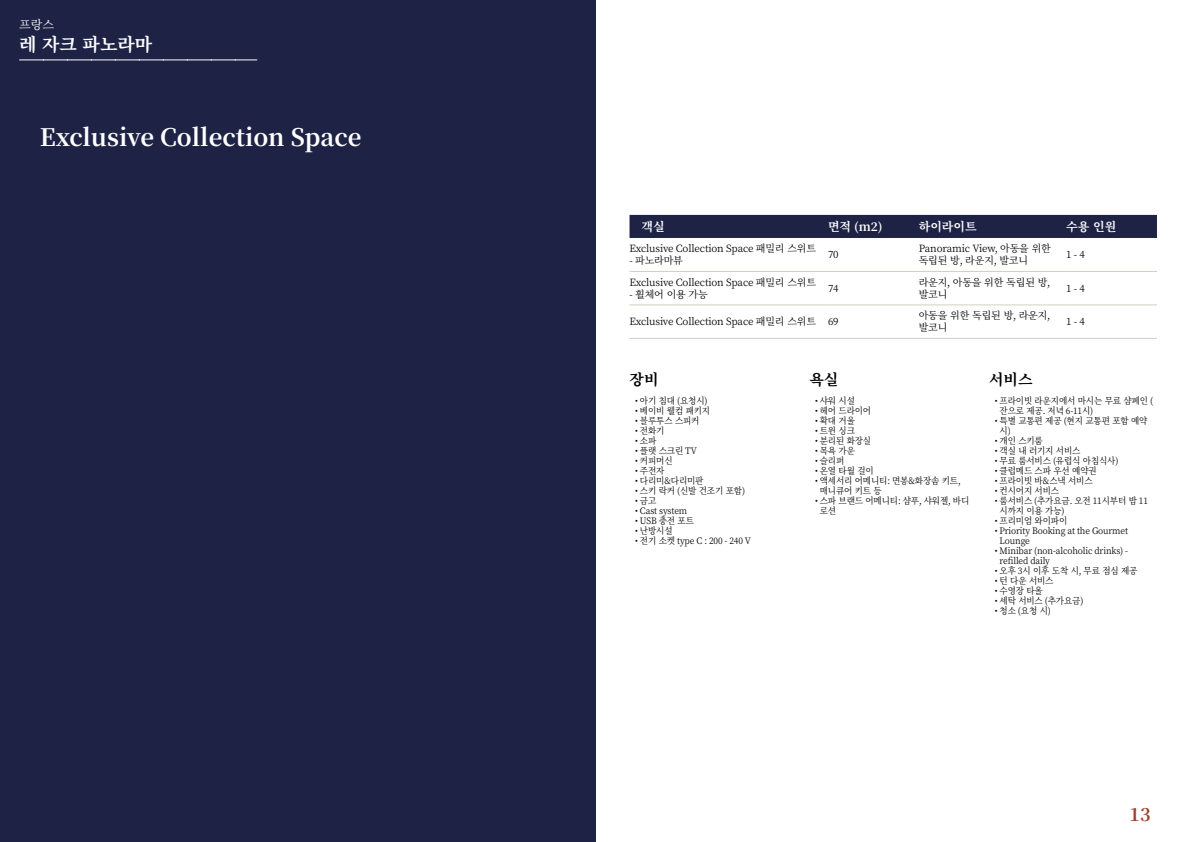
<style>
.page{position:relative;width:1191px;height:842px;background:#fff}
.page>*{position:absolute;margin:0;border:0;box-sizing:border-box;transform-origin:0 0}
.t1{font:700 24px "Noto Serif KR";color:#fff}
.t2{font:700 18px "Noto Serif KR";color:#fff}
.t3{font:700 18px "Noto Serif KR";color:#9d432c}
.t4{font:700 15px "Noto Serif KR";color:#000}
.t5{font:700 12px "Noto Serif KR";color:#fff}
.t6{font:12px "Noto Serif KR";color:#fff}
.t7{font:10px/12px "Noto Serif KR";letter-spacing:-.015em;color:#000}
.t8{font:9px/10px "Noto Serif KR";letter-spacing:-.015em;color:#000;scale:.95 1}
</style>
<div class="page">
<div style="left:0;top:0;width:595px;height:842px;background:#1e2346"></div>
<svg style="left:20px;top:60px;width:237px;height:1px"></svg>
<div style="left:629px;top:215px;width:528px;height:23px;background:#1e2346"></div>
<hr style="left:629px;top:271px;width:199px;height:1px;background:#d7cdc1">
<hr style="left:828px;top:271px;width:90px;height:1px;background:#d7cdc1">
<hr style="left:918px;top:271px;width:148px;height:1px;background:#d7cdc1">
<hr style="left:1066px;top:271px;width:91px;height:1px;background:#d7cdc1">
<hr style="left:629px;top:304px;width:199px;height:1px;background:#d7cdc1">
<hr style="left:828px;top:304px;width:90px;height:1px;background:#d7cdc1">
<hr style="left:918px;top:304px;width:148px;height:1px;background:#d7cdc1">
<hr style="left:1066px;top:304px;width:91px;height:1px;background:#d7cdc1">
<hr style="left:629px;top:338px;width:199px;height:1px;background:#d7cdc1">
<hr style="left:828px;top:338px;width:90px;height:1px;background:#d7cdc1">
<hr style="left:918px;top:338px;width:148px;height:1px;background:#d7cdc1">
<hr style="left:1066px;top:338px;width:91px;height:1px;background:#d7cdc1">
<h3 class="t6" style="left:19px;top:17px;width:36px">프랑스</h3>
<h2 class="t2" style="left:19px;top:34px;width:134px">레 자크 파노라마</h2>
<h1 class="t1" style="left:40px;top:124px;width:323px">Exclusive Collection Space</h1>
<h3 class="t5" style="left:641px;top:220px;width:25px">객실</h3>
<h3 class="t5" style="left:828px;top:220px;width:56px">면적 (m2)</h3>
<h3 class="t5" style="left:918px;top:220px;width:59px">하이라이트</h3>
<h3 class="t5" style="left:1066px;top:220px;width:52px">수용 인원</h3>
<p class="t7" style="left:629px;top:243px;width:188px">Exclusive Collection Space 패밀리 스위트</p>
<p class="t7" style="left:629px;top:255px;width:55px">- 파노라마뷰</p>
<p class="t7" style="left:828px;top:249px;width:12px">70</p>
<p class="t7" style="left:918px;top:243px;width:134px">Panoramic View, 아동을 위한 독립된 방, 라운지, 발코니</p>
<p class="t7" style="left:1066px;top:249px;width:20px">1 - 4</p>
<p class="t7" style="left:629px;top:276px;width:188px">Exclusive Collection Space 패밀리 스위트</p>
<p class="t7" style="left:629px;top:288px;width:80px">- 휠체어 이용 가능</p>
<p class="t7" style="left:828px;top:282px;width:12px">74</p>
<p class="t7" style="left:918px;top:276px;width:133px">라운지, 아동을 위한 독립된 방, 발코니</p>
<p class="t7" style="left:1066px;top:282px;width:20px">1 - 4</p>
<p class="t7" style="left:629px;top:316px;width:211px">Exclusive Collection Space 패밀리 스위트 69</p>
<p class="t7" style="left:918px;top:310px;width:133px">아동을 위한 독립된 방, 라운지, 발코니</p>
<p class="t7" style="left:1066px;top:316px;width:20px">1 - 4</p>
<h3 class="t4" style="left:629px;top:371px;width:30px">장비</h3>
<p class="t8" style="left:635px;top:396px;width:78px">• 아기 침대 (요청시)</p>
<p class="t8" style="left:635px;top:406px;width:80px">• 베이비 웰컴 패키지</p>
<p class="t8" style="left:635px;top:416px;width:69px">• 블루투스 스피커</p>
<p class="t8" style="left:635px;top:426px;width:32px">• 전화기</p>
<p class="t8" style="left:635px;top:436px;width:24px">• 소파</p>
<p class="t8" style="left:635px;top:446px;width:66px">• 플랫 스크린 TV</p>
<p class="t8" style="left:635px;top:456px;width:41px">• 커피머신</p>
<p class="t8" style="left:635px;top:466px;width:32px">• 주전자</p>
<p class="t8" style="left:635px;top:476px;width:73px">• 다리미&amp;다리미판</p>
<p class="t8" style="left:635px;top:486px;width:117px">• 스키 락커 (신발 건조기 포함)</p>
<p class="t8" style="left:635px;top:496px;width:24px">• 금고</p>
<p class="t8" style="left:635px;top:506px;width:56px">• Cast system</p>
<p class="t8" style="left:635px;top:516px;width:63px">• USB 충전 포트</p>
<p class="t8" style="left:635px;top:526px;width:41px">• 난방시설</p>
<p class="t8" style="left:635px;top:536px;width:124px">• 전기 소켓 type C : 200 - 240 V</p>
<h3 class="t4" style="left:809px;top:371px;width:30px">욕실</h3>
<p class="t8" style="left:815px;top:396px;width:44px">• 샤워 시설</p>
<p class="t8" style="left:815px;top:406px;width:61px">• 헤어 드라이어</p>
<p class="t8" style="left:815px;top:416px;width:44px">• 확대 거울</p>
<p class="t8" style="left:815px;top:426px;width:44px">• 트윈 싱크</p>
<p class="t8" style="left:815px;top:436px;width:61px">• 분리된 화장실</p>
<p class="t8" style="left:815px;top:446px;width:44px">• 목욕 가운</p>
<p class="t8" style="left:815px;top:456px;width:32px">• 슬리퍼</p>
<p class="t8" style="left:815px;top:466px;width:63px">• 온열 타월 걸이</p>
<p class="t8" style="left:819px;top:476px;width:150px;text-indent:-5px">• 액세서리 어메니티: 면봉&amp;화장솜 키트, 매니큐어 키트 등</p>
<p class="t8" style="left:819px;top:496px;width:159px;text-indent:-5px">• 스파 브랜드 어메니티: 샴푸, 샤워젤, 바디 로션</p>
<h3 class="t4" style="left:989px;top:371px;width:45px">서비스</h3>
<p class="t8" style="left:999px;top:396px;width:163px;text-indent:-5px">• 프라이빗 라운지에서 마시는 무료 샴페인 ( 잔으로 제공. 저녁 6-11시)</p>
<p class="t8" style="left:999px;top:416px;width:157px;text-indent:-5px">• 특별 교통편 제공 (현지 교통편 포함 예약 시)</p>
<p class="t8" style="left:994px;top:436px;width:52px">• 개인 스키룸</p>
<p class="t8" style="left:994px;top:446px;width:92px">• 객실 내 러기지 서비스</p>
<p class="t8" style="left:994px;top:456px;width:132px">• 무료 룸서비스 (유럽식 아침식사)</p>
<p class="t8" style="left:994px;top:466px;width:109px">• 클럽메드 스파 우선 예약권</p>
<p class="t8" style="left:994px;top:476px;width:104px">• 프라이빗 바&amp;스낵 서비스</p>
<p class="t8" style="left:994px;top:486px;width:69px">• 컨시어지 서비스</p>
<p class="t8" style="left:999px;top:496px;width:158px;text-indent:-5px">• 룸서비스 (추가요금. 오전 11시부터 밤 11 시까지 이용 가능)</p>
<p class="t8" style="left:994px;top:516px;width:78px">• 프리미엄 와이파이</p>
<p class="t8" style="left:999px;top:526px;width:137px;text-indent:-5px">• Priority Booking at the Gourmet<br>Lounge</p>
<p class="t8" style="left:999px;top:546px;width:137px;text-indent:-5px">• Minibar (non-alcoholic drinks) - refilled daily</p>
<p class="t8" style="left:994px;top:566px;width:152px">• 오후 3시 이후 도착 시, 무료 점심 제공</p>
<p class="t8" style="left:994px;top:576px;width:63px">• 턴 다운 서비스</p>
<p class="t8" style="left:994px;top:586px;width:52px">• 수영장 타올</p>
<p class="t8" style="left:994px;top:596px;width:95px">• 세탁 서비스 (추가요금)</p>
<p class="t8" style="left:994px;top:606px;width:61px">• 청소 (요청 시)</p>
<h2 class="t3" style="left:1129px;top:804px;width:23px">13</h2>
</div>
